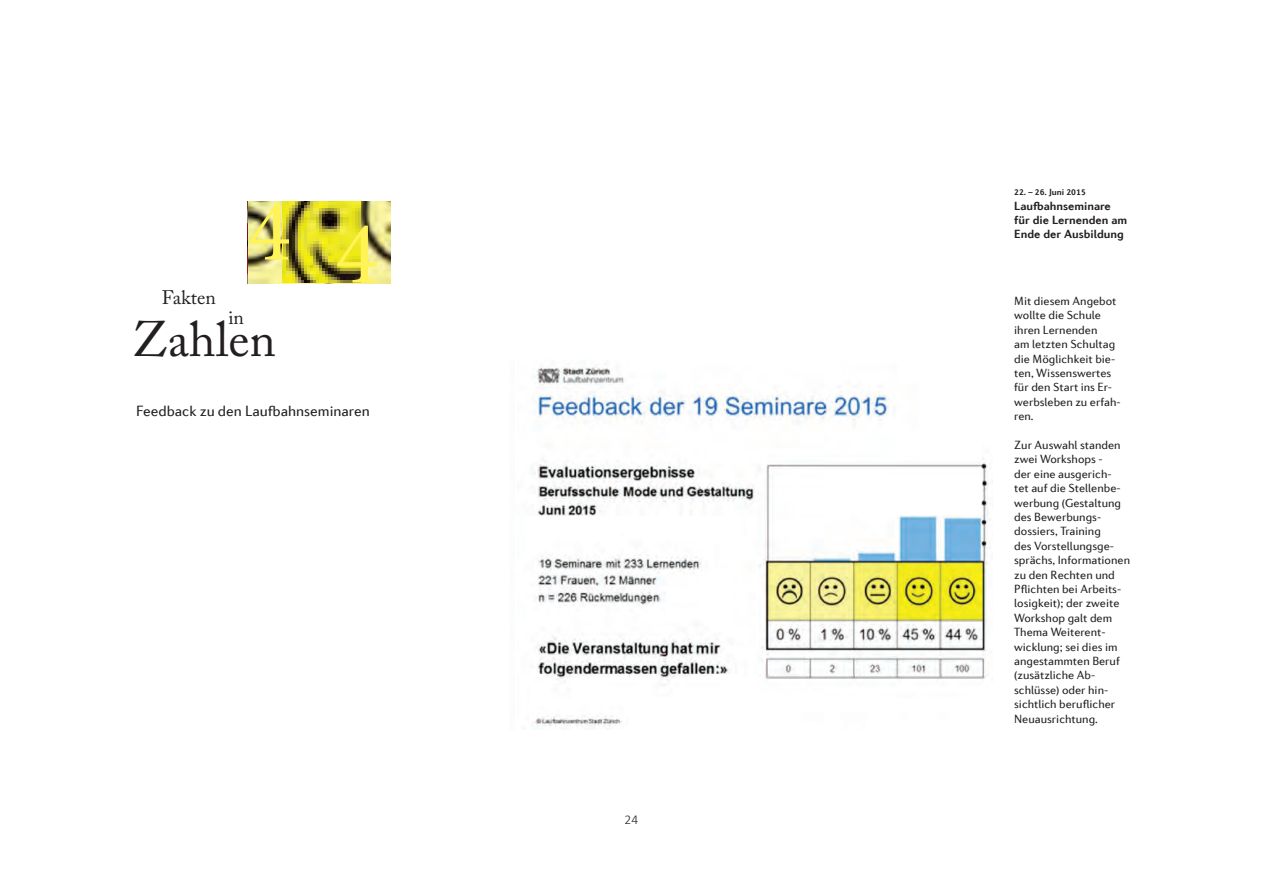
<style>
.page{position:relative;width:1263px;height:893px;background:#fff}
.page>*{position:absolute;margin:0;border:0;box-sizing:border-box;transform-origin:0 0}
.t1{font:90px "Minion Pro";color:#fff356}
.t2{font:49.5px "Adobe Caslon Pro";color:#231f20}
.t3{font:19.5px "Adobe Caslon Pro";color:#231f20}
.t4{font:15px "Diverda Sans Com";color:#231f20}
.t5{font:300 13.5px "Calibri";color:#231f20}
.t6{font:12px/14.4px "Diverda Sans Com";color:#231f20}
.t7{font:700 12px/14.4px "Diverda Sans Com";color:#231f20}
.t8{font:700 9px "Diverda Sans Com";color:#231f20}
</style>
<div class="page">
<img style="left:532px;top:364px;width:461px;height:363px">
<img style="left:249px;top:202px;width:141px;height:81px">
<img style="left:283px;top:202px;width:77px;height:80px">
<h3 class="t3" style="left:162px;top:285px;width:55px">Fakten</h3>
<h1 class="t1" style="left:248px;top:171px;width:45px">4</h1>
<h3 class="t3" style="left:228px;top:306px;width:17px">in</h3>
<h2 class="t2" style="left:133px;top:309px;width:145px">Zahlen</h2>
<h1 class="t1" style="left:335px;top:193px;width:45px">4</h1>
<p class="t4" style="left:136px;top:402px;width:235px">Feedback zu den Laufbahnseminaren</p>
<p class="t5" style="left:625px;top:811px;width:15px">24</p>
<p class="t8" style="left:1014px;top:187px;width:73px">22. – 26. Juni 2015</p>
<p class="t7" style="left:1014px;top:198px;width:115px">Laufbahnseminare für die Lernenden am<br>Ende der Ausbildung</p>
<p class="t6" style="left:1014px;top:294px;width:108px">Mit diesem Angebot wollte die Schule ihren Lernenden<br>am letzten Schultag die Möglichkeit bie&shy;ten, Wissenswertes für den Start ins Er&shy;werbsleben zu erfah&shy;ren.</p>
<p class="t6" style="left:1014px;top:438px;width:117px">Zur Auswahl standen zwei Workshops -<br>der eine ausgerich-<br>tet auf die Stellenbe&shy;werbung (Gestaltung des Bewerbungs&shy;dossiers, Training<br>des Vorstellungsge&shy;sprächs, Informationen zu den Rechten und<br>Pflichten bei Arbeits&shy;losigkeit); der zweite<br>Workshop galt dem<br>Thema Weiterent&shy;wicklung; sei dies im angestammten Beruf (zusätzliche Ab&shy;schlüsse) oder hin&shy;sichtlich beruflicher<br>Neuausrichtung.</p>
</div>
